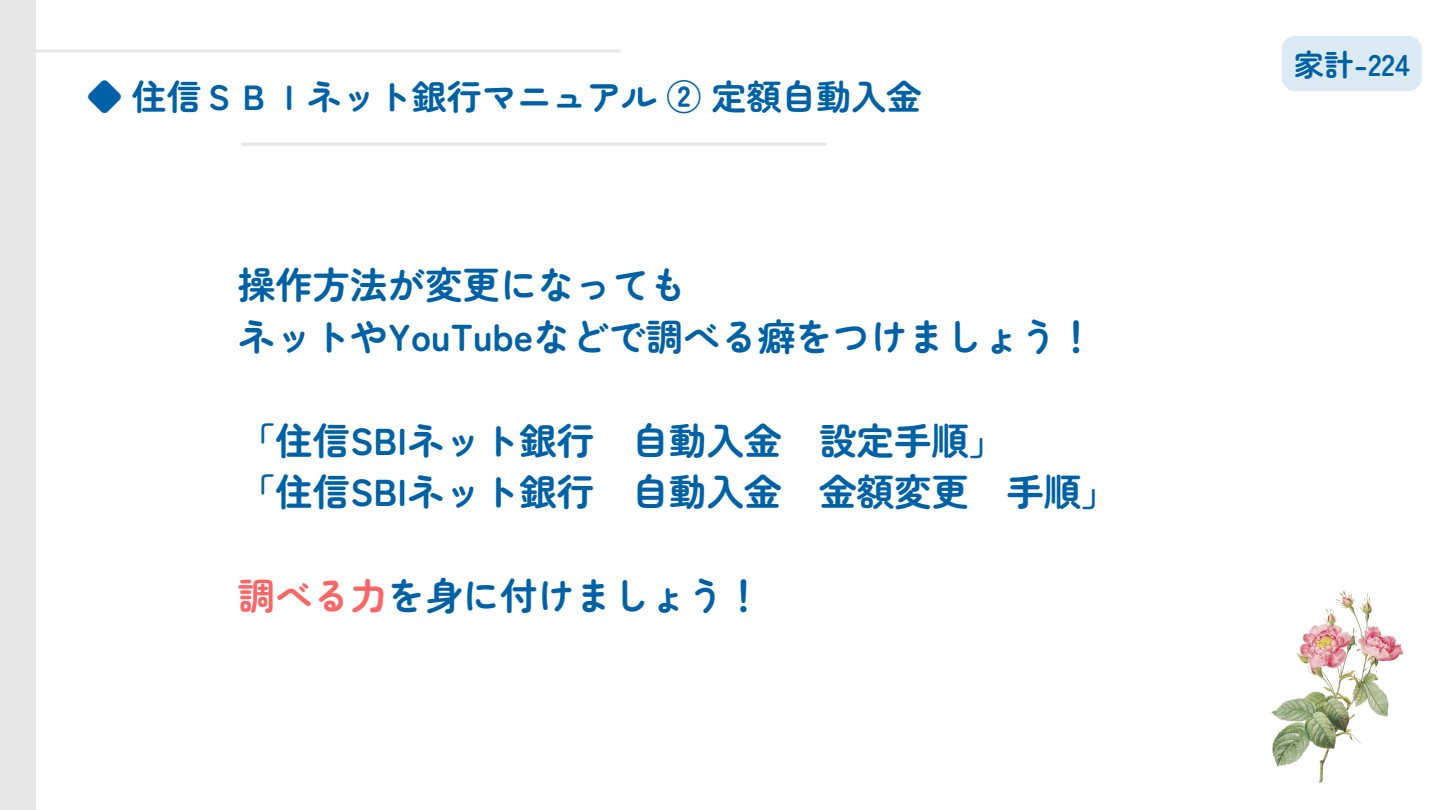
<style>
.page{position:relative;width:1440px;height:810px;background:#fff}
.page>*{position:absolute;margin:0;border:0;box-sizing:border-box;transform-origin:0 0}
.t1{font:700 37.5px/51.8px "Zen Maru Gothic";color:#0061a7}
.t2{font:700 35px "Zen Maru Gothic";color:#0061a7}
.t3{font:700 30px "Zen Maru Gothic";color:#0061a7}
.s1{color:#fa6666}
</style>
<div class="page">
<hr style="left:242px;top:143px;width:584px;height:3px;background:#e7e7e7">
<hr style="left:36px;top:49px;width:585px;height:3px;background:#e7e7e7">
<div style="left:0;top:0;width:36px;height:810px;background:#e7e7e7"></div>
<img style="left:1271px;top:590px;width:132px;height:192px">
<div style="left:1282px;top:36px;width:140px;height:55px;background:#dceaf4;border-radius:14px"></div>
<p class="t2" style="left:87px;top:70px;width:836px">◆ 住信ＳＢＩネット銀行マニュアル ② 定額自動入金</p>
<h1 class="t1" style="left:238px;top:257px;width:859px">操作方法が変更になっても<br>ネットやYouTubeなどで調べる癖をつけましょう！</h1>
<p class="t1" style="left:238px;top:412px;width:882px">「住信SBIネット銀行 自動入金 設定手順」<br>「住信SBIネット銀行 自動入金 金額変更 手順」</p>
<h2 class="t1" style="left:238px;top:568px;width:526px"><span class="s1">調べる力</span>を身に付けましょう！</h2>
<h1 class="t3" style="left:1294px;top:41px;width:118px">家計-224</h1>
</div>
